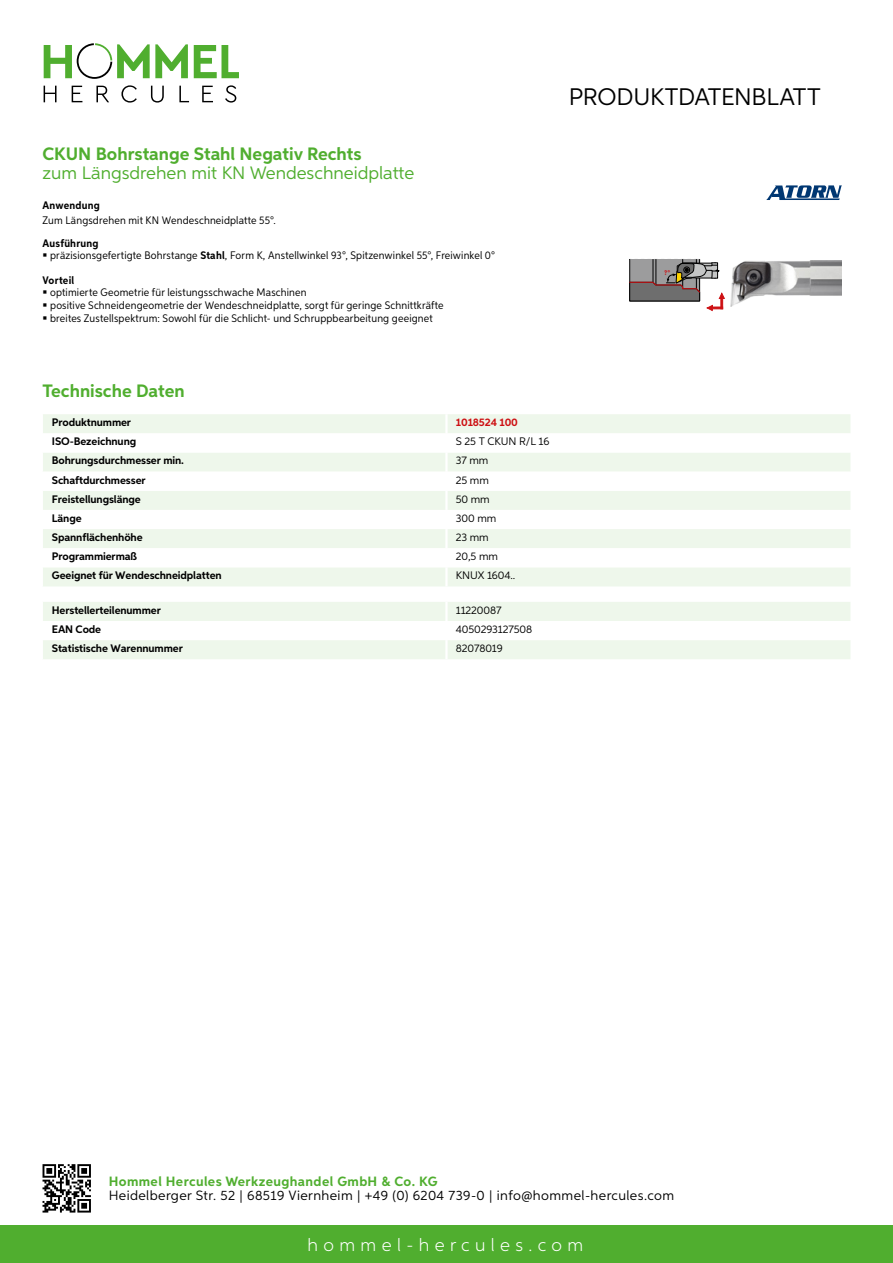
<style>
.page{position:relative;width:893px;height:1263px;background:#fff}
.page>*{position:absolute;margin:0;border:0;box-sizing:border-box;transform-origin:0 0}
.t1{font:24px "Aspira";letter-spacing:-.01em;color:#000}
.t2{font:700 18px "Aspira";color:#50ae2f}
.t3{font:18px "Aspira";color:#50ae2f}
.t4{font:300 18px "Aspira";letter-spacing:.3em;color:#fff}
.t5{font:13.5px "Aspira";letter-spacing:.03em;color:#000}
.t6{font:700 13.5px "Aspira";letter-spacing:.03em;color:#50ae2f}
.t7{font:10.95px/12.8px "Aspira Nar";letter-spacing:.015em;color:#000}
.t8{font:700 10.95px "Aspira";letter-spacing:-.01em;color:#000}
.t9{font:10.95px "Aspira";letter-spacing:-.01em;color:#000}
.t10{font:700 10.95px "Aspira Nar";letter-spacing:.02em;color:#000}
.t11{font:700 10.95px "Aspira";letter-spacing:-.01em;color:#cd1013}
.t12{font:700 7.05px "Corporate S";color:#cd1013}
.s1{font-weight:700}
</style>
<div class="page">
<div style="left:0;top:1226px;width:893px;height:37px;background:#50ae2f"></div>
<svg style="left:43px;top:1164px;width:48px;height:48px"></svg>
<svg style="left:194px;top:45px;width:45px;height:33px"></svg>
<svg style="left:44px;top:43px;width:144px;height:36px"></svg>
<svg style="left:44px;top:86px;width:13px;height:16px"></svg>
<svg style="left:72px;top:86px;width:10px;height:16px"></svg>
<svg style="left:96px;top:86px;width:13px;height:16px"></svg>
<svg style="left:121px;top:85px;width:16px;height:18px"></svg>
<svg style="left:151px;top:86px;width:13px;height:17px"></svg>
<svg style="left:179px;top:86px;width:10px;height:16px"></svg>
<svg style="left:202px;top:86px;width:11px;height:16px"></svg>
<svg style="left:225px;top:85px;width:11px;height:18px"></svg>
<div style="left:43px;top:414px;width:807px;height:172px;background:#eef7eb"></div>
<svg style="left:43px;top:433px;width:807px;height:134px"></svg>
<hr style="left:445px;top:414px;width:3px;height:19px;background:#fff">
<hr style="left:445px;top:433px;width:3px;height:19px;background:#fff">
<hr style="left:445px;top:452px;width:3px;height:20px;background:#fff">
<hr style="left:445px;top:472px;width:3px;height:19px;background:#fff">
<hr style="left:445px;top:491px;width:3px;height:19px;background:#fff">
<hr style="left:445px;top:510px;width:3px;height:19px;background:#fff">
<hr style="left:445px;top:529px;width:3px;height:19px;background:#fff">
<hr style="left:445px;top:548px;width:3px;height:19px;background:#fff">
<hr style="left:445px;top:567px;width:3px;height:19px;background:#fff">
<svg style="left:43px;top:602px;width:807px;height:57px"></svg>
<hr style="left:445px;top:640px;width:3px;height:19px;background:#fff">
<img style="left:730px;top:261px;width:112px;height:45px">
<svg style="left:629px;top:259px;width:96px;height:52px"></svg>
<svg style="left:766px;top:185px;width:76px;height:15px"></svg>
<h2 class="t2" style="left:43px;top:142px;width:321px">CKUN Bohrstange Stahl Negativ Rechts</h2>
<h2 class="t3" style="left:43px;top:162px;width:373px">zum Längsdrehen mit KN Wendeschneidplatte</h2>
<p class="t10" style="left:43px;top:199px;width:59px">Anwendung</p>
<p class="t7" style="left:43px;top:214px;width:235px">Zum Längsdrehen mit KN Wendeschneidplatte 55°.</p>
<p class="t7" style="left:50px;top:236px;width:447px;text-indent:-8px"><span class="s1">Ausführung<br></span>präzisionsgefertigte Bohrstange <span class="s1">Stahl</span>, Form K, Anstellwinkel 93°, Spitzenwinkel 55°, Freiwinkel 0°</p>
<p class="t10" style="left:43px;top:273px;width:33px">Vorteil</p>
<p class="t7" style="left:50px;top:286px;width:395px">optimierte Geometrie für leistungsschwache Maschinen<br>positive Schneidengeometrie der Wendeschneidplatte, sorgt für geringe Schnittkräfte breites Zustellspektrum: Sowohl für die Schlicht- und Schruppbearbeitung geeignet</p>
<h1 class="t1" style="left:569px;top:82px;width:253px">Produktdatenblatt</h1>
<p class="t12" style="left:664px;top:268px;width:8px">?°</p>
<h2 class="t2" style="left:43px;top:380px;width:144px">Technische Daten</h2>
<p class="t8" style="left:52px;top:416px;width:81px">Produktnummer</p>
<p class="t11" style="left:456px;top:416px;width:64px">1018524 100</p>
<p class="t8" style="left:52px;top:435px;width:86px">ISO-Bezeichnung</p>
<p class="t9" style="left:456px;top:435px;width:47px">S 25 T CKUN</p>
<p class="t9" style="left:519px;top:435px;width:32px">R/L 16</p>
<p class="t8" style="left:52px;top:454px;width:134px">Bohrungsdurchmesser min.</p>
<p class="t9" style="left:456px;top:454px;width:34px">37 mm</p>
<p class="t8" style="left:52px;top:473px;width:95px">Schaftdurchmesser</p>
<p class="t9" style="left:456px;top:473px;width:35px">25 mm</p>
<p class="t8" style="left:52px;top:492px;width:90px">Freistellungslänge</p>
<p class="t9" style="left:456px;top:492px;width:35px">50 mm</p>
<p class="t8" style="left:52px;top:511px;width:31px">Länge</p>
<p class="t9" style="left:456px;top:511px;width:42px">300 mm</p>
<p class="t8" style="left:52px;top:530px;width:92px">Spannflächenhöhe</p>
<p class="t9" style="left:456px;top:530px;width:34px">23 mm</p>
<p class="t8" style="left:52px;top:550px;width:87px">Programmiermaß</p>
<p class="t9" style="left:456px;top:550px;width:44px">20,5 mm</p>
<p class="t8" style="left:52px;top:569px;width:171px">Geeignet für Wendeschneidplatten</p>
<p class="t9" style="left:456px;top:569px;width:8px">KNU</p>
<p class="t9" style="left:478px;top:569px;width:39px">X 1604..</p>
<p class="t8" style="left:52px;top:603px;width:111px">Herstellerteilenummer</p>
<p class="t9" style="left:456px;top:603px;width:47px">11220087</p>
<p class="t8" style="left:52px;top:622px;width:51px">EAN Code</p>
<p class="t9" style="left:456px;top:622px;width:78px">4050293127508</p>
<p class="t8" style="left:52px;top:641px;width:132px">Statistische Warennummer</p>
<p class="t9" style="left:456px;top:642px;width:48px">82078019</p>
<p class="t6" style="left:109px;top:1172px;width:330px">Hommel Hercules Werkzeughandel GmbH &amp; Co. KG</p>
<p class="t5" style="left:109px;top:1187px;width:567px">Heidelberger Str. 52 | 68519 Viernheim | +49 (0) 6204 739-0 | info@hommel-hercules.com</p>
<h2 class="t4" style="left:307px;top:1234px;width:277px">hommel-hercules.com</h2>
</div>
